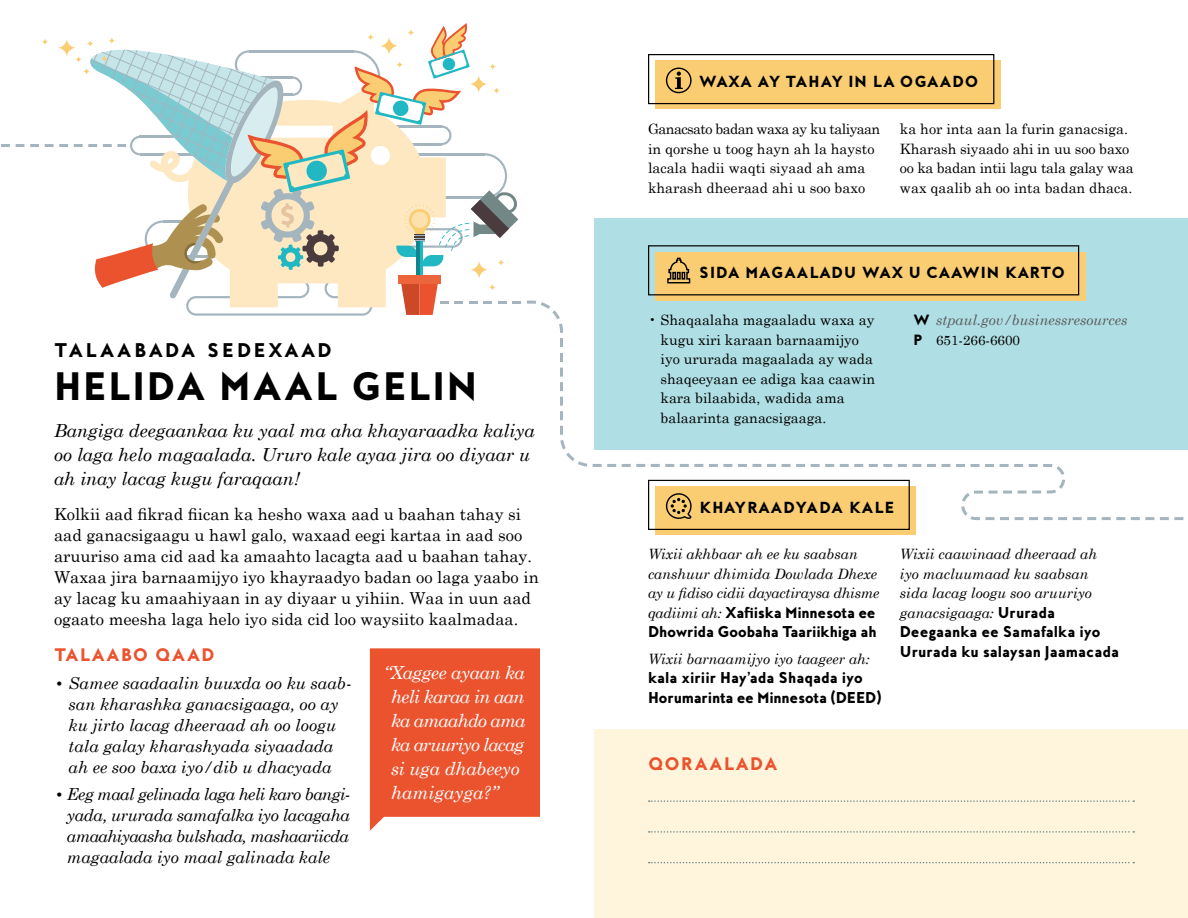
<style>
.page{position:relative;width:1188px;height:918px;background:#fff}
.page>*{position:absolute;margin:0;border:0;box-sizing:border-box;transform-origin:0 0}
.t1{font:900 36px "MB Empire";letter-spacing:.05em;color:#000}
.t2{font:italic 18px/24px "Century Schoolbook";color:#000}
.t3{font:italic 18px/24px "Century Schoolbook";letter-spacing:-.035em;color:#fff}
.t4{font:900 18px "MB Empire";letter-spacing:.125em;color:#000}
.t5{font:16.5px/21px "Century Schoolbook";color:#000}
.t6{font:italic 16.5px/21px "Century Schoolbook";color:#000;text-align:center}
.t7{font:900 16.5px "MB Empire";letter-spacing:.075em;color:#eb532e}
.t8{font:900 14.55px "MB Empire";letter-spacing:.025em;color:#000}
.t9{font:14.25px/19.5px "Century Schoolbook";color:#000}
.t10{font:italic 14.25px/19.5px "Century Schoolbook";color:#000}
.t11{font:900 14.25px/19.5px "MB Empire";letter-spacing:-.02em;color:#000}
.t12{font:900 14.25px/19.5px "MB Empire";color:#000}
.t13{font:italic 14.25px "Century Schoolbook";color:#58595b}
.t14{font:13.5px "Century Schoolbook";color:#000}
.s1{font-family:"MB Empire";font-weight:900;font-style:normal;font-size:13.5px;color:#000}
.s2{font-family:"MB Empire";font-weight:900}
.s3{font-family:"Century Schoolbook";font-weight:400;font-style:italic}
.s4{font-family:"MB Empire";font-weight:900;font-style:normal}
</style>
<div class="page">
<svg style="left:45px;top:144px;width:23px;height:3px"></svg>
<svg style="left:30px;top:144px;width:9px;height:3px"></svg>
<svg style="left:16px;top:144px;width:8px;height:3px"></svg>
<svg style="left:1px;top:144px;width:9px;height:3px"></svg>
<svg style="left:560px;top:426px;width:34px;height:41px"></svg>
<svg style="left:560px;top:353px;width:3px;height:9px"></svg>
<svg style="left:560px;top:368px;width:3px;height:23px"></svg>
<svg style="left:560px;top:397px;width:3px;height:23px"></svg>
<svg style="left:527px;top:301px;width:36px;height:46px"></svg>
<svg style="left:370px;top:648px;width:170px;height:183px;background:#ec603d"></svg>
<svg style="left:57px;top:38px;width:19px;height:19px"></svg>
<svg style="left:41px;top:38px;width:8px;height:7px"></svg>
<svg style="left:74px;top:23px;width:447px;height:293px"></svg>
<svg style="left:594px;top:464px;width:590px;height:56px"></svg>
<div style="left:594px;top:730px;width:594px;height:188px;background:#fff5dd"></div>
<div style="left:594px;top:219px;width:594px;height:231px;background:#afdfe4"></div>
<svg style="left:649px;top:800px;width:485px;height:2px"></svg>
<svg style="left:649px;top:831px;width:485px;height:2px"></svg>
<svg style="left:649px;top:862px;width:485px;height:1px"></svg>
<div style="left:655px;top:60px;width:346px;height:49px;background:#facd73"></div>
<div style="left:648px;top:54px;width:346px;height:50px;border:1px solid #000"></div>
<svg style="left:675px;top:72px;width:8px;height:17px"></svg>
<div style="left:666px;top:68px;width:26px;height:25px;border:1px solid #000;border-radius:50%"></div>
<div style="left:655px;top:252px;width:430px;height:49px;background:#facd73"></div>
<div style="left:648px;top:245px;width:431px;height:50px;border:1px solid #000"></div>
<svg style="left:667px;top:257px;width:24px;height:27px"></svg>
<div style="left:655px;top:486px;width:261px;height:49px;background:#facd73"></div>
<div style="left:648px;top:480px;width:262px;height:50px;border:1px solid #000"></div>
<svg style="left:665px;top:493px;width:27px;height:26px"></svg>
<p class="t4" style="left:54px;top:338px;width:279px">TALAABADA SEDEXAAD</p>
<h1 class="t1" style="left:54px;top:362px;width:425px">HELIDA MAAL GELIN</h1>
<p class="t2" style="left:54px;top:419px;width:482px">Bangiga deegaankaa ku yaal ma aha khayaraadka kaliya oo laga helo magaalada. Ururo kale ayaa jira oo diyaar u ah inay lacag kugu faraqaan!</p>
<p class="t5" style="left:54px;top:503px;width:486px">Kolkii aad fikrad fiican ka hesho waxa aad u baahan tahay si aad ganacsigaagu u hawl galo, waxaad eegi kartaa in aad soo aruuriso ama cid aad ka amaahto lacagta aad u baahan tahay.<br>Waxaa jira barnaamijyo iyo khayraadyo badan oo laga yaabo in ay lacag ku amaahiyaan in ay diyaar u yihiin. Waa in uun aad ogaato meesha laga helo iyo sida cid loo waysiito kaalmadaa.</p>
<p class="t7" style="left:54px;top:644px;width:162px">TALAABO QAAD</p>
<p class="t6" style="left:54px;top:672px;width:299px">• Samee saadaalin buuxda oo ku saab&shy;san kharashka ganacsigaaga, oo ay<br>ku jirto lacag dheeraad ah oo loogu tala galay kharashyada siyaadada<br>ah ee soo baxa iyo/dib u dhacyada</p>
<p class="t6" style="left:67px;top:784px;width:285px;text-align:justify;text-indent:-13px">• Eeg maal gelinada laga heli karo bangi&shy;yada, ururada samafalka iyo lacagaha amaahiyaasha bulshada, mashaariicda magaalada iyo maal galinada kale</p>
<p class="t3" style="left:391px;top:660px;width:136px;text-indent:-7px">“Xaggee ayaan ka heli karaa in aan ka amaahdo ama ka aruuriyo lacag si uga dhabeeyo hamigayga?”</p>
<p class="t8" style="left:699px;top:72px;width:281px">WAXA AY TAHAY IN LA OGAADO</p>
<p class="t9" style="left:648px;top:119px;width:234px">Ganacsato badan waxa ay ku taliyaan in qorshe u toog hayn ah la haysto lacala hadii waqti siyaad ah ama kharash dheeraad ahi u soo baxo</p>
<p class="t9" style="left:900px;top:119px;width:235px">ka hor inta aan la furin ganacsiga.<br>Kharash siyaado ahi in uu soo baxo oo ka badan intii lagu tala galay waa wax qaalib ah oo inta badan dhaca.</p>
<p class="t8" style="left:699px;top:263px;width:367px">SIDA MAGAALADU WAX U CAAWIN KARTO</p>
<p class="t9" style="left:661px;top:310px;width:216px;text-indent:-13px">• Shaqaalaha magaaladu waxa ay kugu xiri karaan barnaamijyo iyo ururada magaalada ay wada shaqeeyaan ee adiga kaa caawin kara bilaabida, wadida ama balaarinta ganacsigaaga.</p>
<p class="t13" style="left:914px;top:312px;width:215px"><span class="s1">W</span> stpaul.gov/businessresources</p>
<p class="t14" style="left:914px;top:332px;width:108px"><span class="s2">P</span> 651-266-6600</p>
<p class="t8" style="left:700px;top:498px;width:196px">KHAYRAADYADA KALE</p>
<p class="t10" style="left:648px;top:544px;width:233px">Wixii akhbaar ah ee ku saabsan canshuur dhimida Dowlada Dhexe ay u fidiso cidii dayactiraysa dhisme</p>
<p class="t11" style="left:648px;top:603px;width:230px"><span class="s3">qadiimi ah:</span> Xafiiska Minnesota ee<br>Dhowrida Goobaha Taariikhiga ah</p>
<p class="t10" style="left:648px;top:648px;width:223px">Wixii barnaamijyo iyo taageer ah:</p>
<p class="t11" style="left:648px;top:668px;width:235px">kala xiriir Hay’ada Shaqada iyo<br>Horumarinta ee Minnesota (DEED)</p>
<p class="t10" style="left:900px;top:544px;width:199px">Wixii caawinaad dheeraad ah iyo macluumaad ku saabsan sida lacag loogu soo aruuriyo ganacsigaaga: <span class="s4">Ururada</span></p>
<p class="t12" style="left:900px;top:622px;width:221px">Deegaanka ee Samafalka iyo<br>Ururada ku salaysan Jaamacada</p>
<p class="t7" style="left:648px;top:752px;width:131px">QORAALADA</p>
</div>
